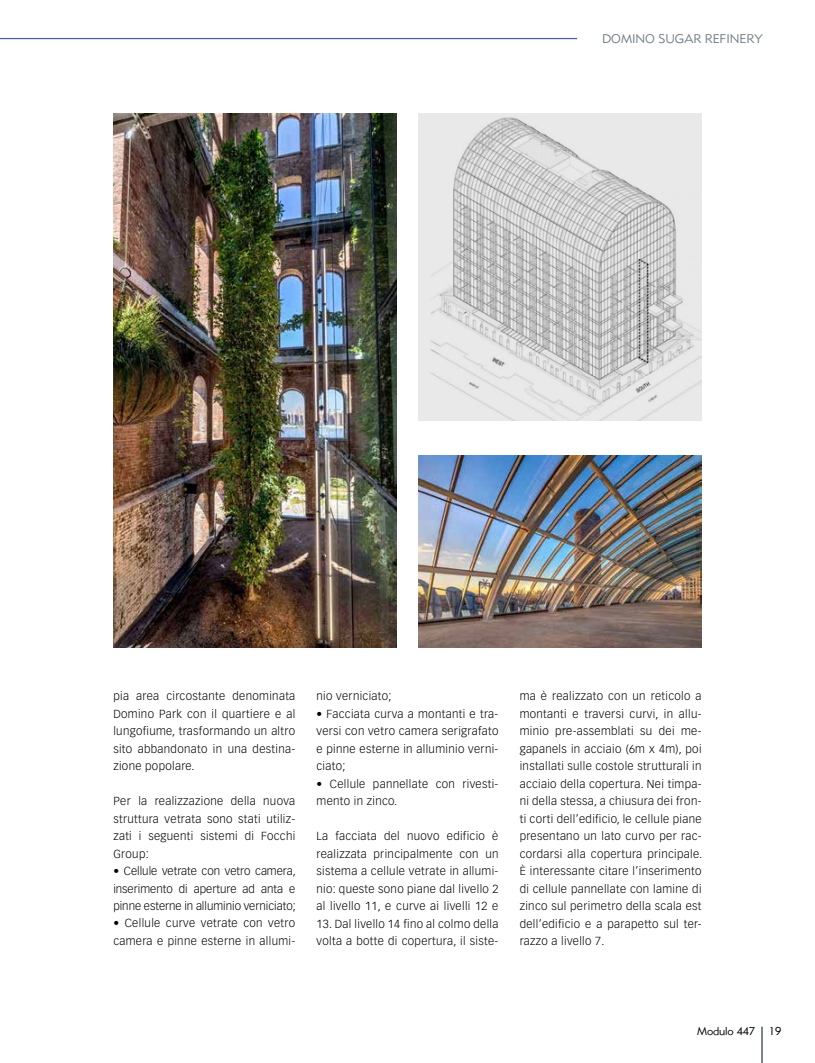
<style>
.page{position:relative;width:815px;height:1063px;background:#fff}
.page>*{position:absolute;margin:0;border:0;box-sizing:border-box;transform-origin:0 0}
.t1{font:12.5px "Metro Lite LT Two";color:#717e86}
.t2{font:300 11.5px/17.5px "Vectora LT Std";letter-spacing:.03em;color:#000;text-align:justify}
.t3{font:11.25px "Metro Lite LT Two";letter-spacing:-.015em;color:#000}
</style>
<div class="page">
<hr style="left:761px;top:1027px;width:2px;height:36px;background:#717e86">
<hr style="left:0;top:38px;width:577px;height:1px;background:#4762ab">
<img style="left:113px;top:113px;width:284px;height:535px">
<img style="left:418px;top:113px;width:284px;height:307px">
<img style="left:418px;top:455px;width:284px;height:193px">
<p class="t1" style="left:602px;top:31px;width:162px">DOMINO SUGAR REFINERY</p>
<p class="t2" style="left:113px;top:687px;width:183px">pia area circostante denominata Domino Park con il quartiere e al lungofiume, trasformando un altro sito abbandonato in una destina&shy;zione popolare.</p>
<p class="t2" style="left:113px;top:792px;width:183px">Per la realizzazione della nuova struttura vetrata sono stati utiliz&shy;zati i seguenti sistemi di Focchi Group:</p>
<p class="t2" style="left:113px;top:862px;width:184px">• Cellule vetrate con vetro camera, inserimento di aperture ad anta e pinne esterne in alluminio verniciato;</p>
<p class="t2" style="left:113px;top:915px;width:183px">• Cellule curve vetrate con vetro camera e pinne esterne in allumi-</p>
<p class="t2" style="left:317px;top:687px;width:77px">nio verniciato;</p>
<p class="t2" style="left:317px;top:705px;width:183px">• Facciata curva a montanti e tra&shy;versi con vetro camera serigrafato e pinne esterne in alluminio verni&shy;ciato;</p>
<p class="t2" style="left:317px;top:775px;width:183px">• Cellule pannellate con rivesti&shy;mento in zinco.</p>
<p class="t2" style="left:317px;top:827px;width:183px">La facciata del nuovo edificio è realizzata principalmente con un sistema a cellule vetrate in allumi&shy;nio: queste sono piane dal livello 2 al livello 11, e curve ai livelli 12 e</p>
<p class="t2" style="left:317px;top:915px;width:183px">13. Dal livello 14 fino al colmo della volta a botte di copertura, il siste-</p>
<p class="t2" style="left:520px;top:687px;width:184px">ma è realizzato con un reticolo a montanti e traversi curvi, in allu&shy;minio pre-assemblati su dei me&shy;gapanels in acciaio (6m x 4m), poi installati sulle costole strutturali in acciaio della copertura. Nei timpa&shy;ni della stessa, a chiusura dei fron&shy;ti corti dell’edificio, le cellule piane presentano un lato curvo per rac&shy;cordarsi alla copertura principale.<br>È interessante citare l’inserimento di cellule pannellate con lamine di zinco sul perimetro della scala est dell’edificio e a parapetto sul ter&shy;razzo a livello 7.</p>
<p class="t3" style="left:697px;top:1025px;width:86px">Modulo 447 19</p>
</div>
